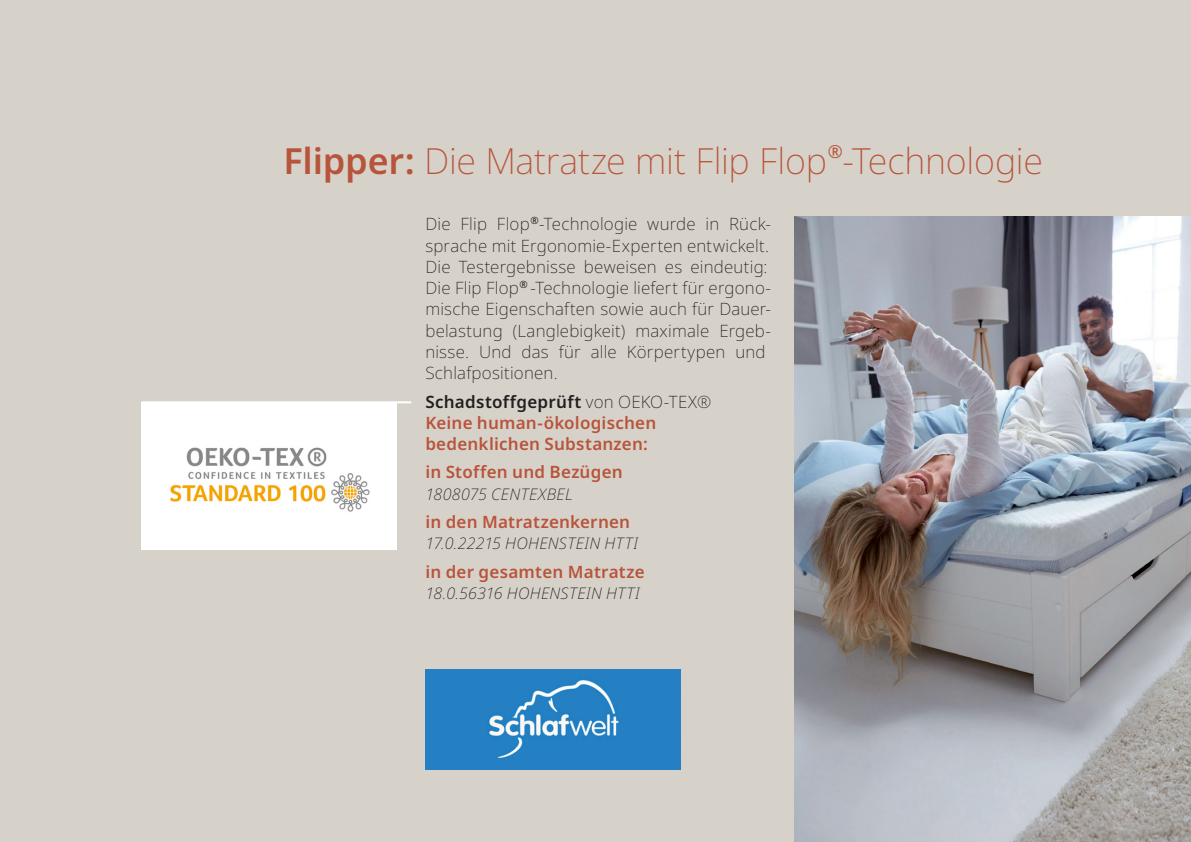
<style>
.page{position:relative;width:1191px;height:842px;background:#d7d2c9}
.page>*{position:absolute;margin:0;border:0;box-sizing:border-box;transform-origin:0 0}
.t1{font:200 36px "Noto Sans";letter-spacing:-.005em;color:#b8543c}
.t2{font:200 17px/21.2px "Noto Sans";letter-spacing:.015em;color:#231f20}
.t3{font:600 17px/21.2px "Noto Sans";letter-spacing:.015em;color:#b8543c}
.t4{font:italic 200 16px "Noto Sans";letter-spacing:.015em;color:#231f20}
.s1{font-weight:600}
.s2{color:#231f20}
.s3{font-weight:200;color:#231f20}
</style>
<div class="page">
<img style="left:794px;top:216px;width:397px;height:626px">
<div style="left:142px;top:402px;width:255px;height:148px;background:#fff"></div>
<img style="left:170px;top:447px;width:200px;height:65px">
<hr style="left:142px;top:401px;width:269px;height:2px;background:#fff">
<img style="left:425px;top:670px;width:255px;height:99px">
<h1 class="t1" style="left:283px;top:135px;width:761px"><span class="s1">Flipper:</span> Die Matratze mit Flip Flop<sup>®</sup>-Technologie</h1>
<p class="t2" style="left:425px;top:214px;width:347px">Die Flip Flop<sup>®</sup>-Technologie wurde in Rück&shy;sprache mit Ergonomie-Experten entwickelt.<br>Die Testergebnisse beweisen es eindeutig:<br>Die Flip Flop<sup>®</sup> -Technologie liefert für ergono&shy;mische Eigenschaften sowie auch für Dauer&shy;belastung (Langlebigkeit) maximale Ergeb&shy;nisse. Und das für alle Körpertypen und Schlafpositionen.</p>
<p class="t3" style="left:425px;top:391px;width:287px"><span class="s2">Schadstoffgeprüft</span> <span class="s3">von OEKO-TEX®<br></span>Keine human-ökologischen bedenklichen Substanzen:</p>
<p class="t3" style="left:425px;top:462px;width:199px">in Stoffen und Bezügen</p>
<p class="t4" style="left:425px;top:482px;width:149px">1808075 CENTEXBEL</p>
<p class="t3" style="left:425px;top:512px;width:206px">in den Matratzenkernen</p>
<p class="t4" style="left:425px;top:532px;width:214px">17.0.22215 HOHENSTEIN HTTI</p>
<p class="t3" style="left:425px;top:561px;width:221px">in der gesamten Matratze</p>
<p class="t4" style="left:425px;top:582px;width:216px">18.0.56316 HOHENSTEIN HTTI</p>
</div>
